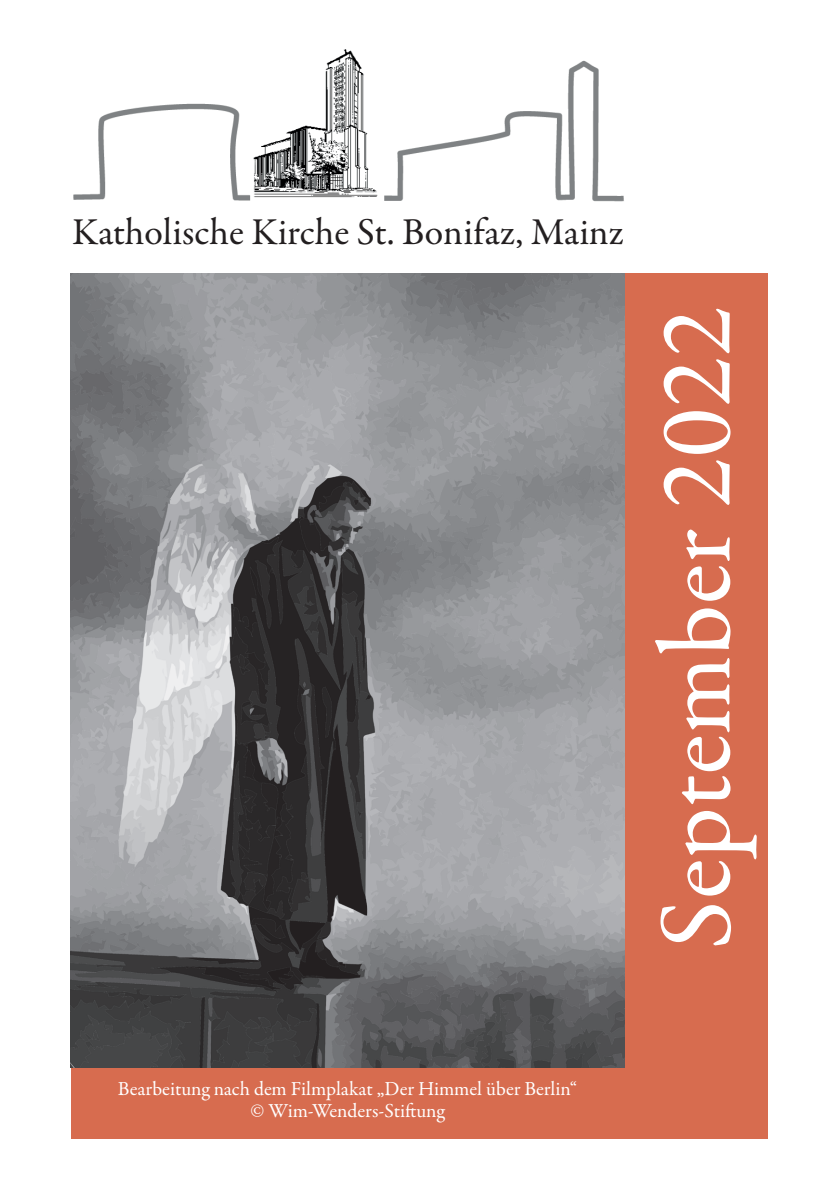
<style>
.page{position:relative;width:840px;height:1191px;background:#fff}
.page>*{position:absolute;margin:0;border:0;box-sizing:border-box;transform-origin:0 0}
.t1{font:104px "Garamond Premr Pro";color:#fff}
.t2{font:38.2px "Garamond Premr Pro";color:#231f20}
.t3{font:20px/22px "Garamond Premr Pro";color:#fff;text-align:center}
</style>
<div class="page">
<img style="left:73px;top:49px;width:551px;height:153px">
<div style="left:71px;top:273px;width:696px;height:865px;background:#d76c4f"></div>
<img style="left:71px;top:273px;width:553px;height:794px">
<h2 class="t2" style="left:72px;top:209px;width:553px">Katholische Kirche St. Bonifaz, Mainz</h2>
<h1 class="t1" style="left:633px;top:949px;width:644px;rotate:-90deg">September 2022</h1>
<p class="t3" style="left:118px;top:1078px;width:461px">Bearbeitung nach dem Filmplakat „Der Himmel über Berlin“ © Wim-Wenders-Stiftung</p>
</div>
